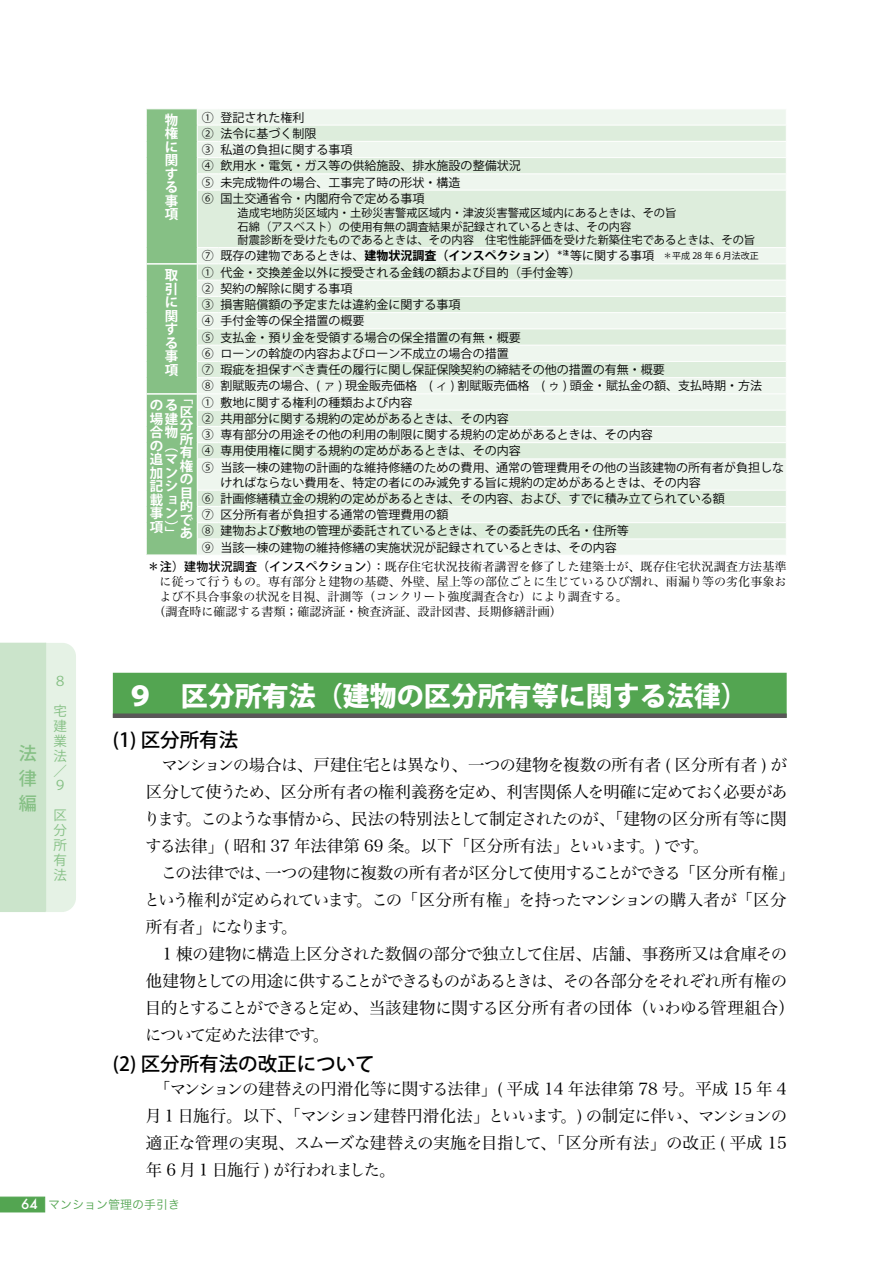
<style>
.page{position:relative;width:893px;height:1263px;background:#fff}
.page>*{position:absolute;margin:0;border:0;box-sizing:border-box;transform-origin:0 0}
.t1{font:800 27px "Koz Go Pro";color:#fff}
.t2{font:500 19.5px "Koz Go Pro";color:#000}
.t3{font:500 18px/25.2px "Koz Go Pr 6 N";color:#86c085;text-align:justify}
.t4{font:16.5px/27px "Hira Min Pro W3";letter-spacing:-.035em;color:#000}
.t5{font:700 13.5px/13.5px "Koz Go Pro";color:#fff;text-align:justify}
.t6{font:13.5px/14.9px "Koz Go Pr 6 N";color:#86c085;text-align:justify}
.t7{font:12px/16.2px "Koz Go Pro";color:#000}
.t8{font:12px "Hira Min Pro W3";letter-spacing:.005em;color:#000}
.t9{font:700 12px "Koz Go Pro";color:#000}
.t10{font:12px "Hira Kaku Pro W3";color:#53a551}
.t11{font:11.25px/13.5px "Koz Go Pro";color:#000}
.t12{font:9px "Koz Go Pro";color:#000}
.t13{font:700 6.15px "Koz Go Pro";color:#000}
.s1{font-weight:400}
.s2{font-size:12px}
.s3{font-family:"Koz Go Pro";font-weight:500}
.s4{font-family:"Futura";font-weight:500;font-size:13.5px;color:#fff}
</style>
<div class="page">
<svg style="left:0;top:1197px;width:45px;height:15px"></svg>
<svg style="left:0;top:642px;width:76px;height:270px;background:#d5e9d5"></svg>
<div style="left:218px;top:109px;width:568px;height:446px;background:#eef6ee"></div>
<svg style="left:218px;top:126px;width:568px;height:412px;background:#e5f1e4"></svg>
<hr style="left:218px;top:125px;width:569px;height:1px;background:#fff">
<hr style="left:218px;top:157px;width:569px;height:1px;background:#fff">
<hr style="left:218px;top:190px;width:569px;height:1px;background:#fff">
<hr style="left:218px;top:263px;width:569px;height:1px;background:#fff">
<hr style="left:218px;top:296px;width:569px;height:1px;background:#fff">
<hr style="left:218px;top:328px;width:569px;height:1px;background:#fff">
<hr style="left:218px;top:361px;width:569px;height:1px;background:#fff">
<hr style="left:218px;top:393px;width:569px;height:1px;background:#fff">
<hr style="left:218px;top:410px;width:569px;height:1px;background:#fff">
<hr style="left:218px;top:442px;width:569px;height:1px;background:#fff">
<hr style="left:218px;top:490px;width:569px;height:1px;background:#fff">
<hr style="left:218px;top:522px;width:569px;height:1px;background:#fff">
<hr style="left:218px;top:141px;width:569px;height:1px;background:#fff">
<hr style="left:218px;top:173px;width:569px;height:1px;background:#fff">
<hr style="left:218px;top:247px;width:569px;height:1px;background:#fff">
<hr style="left:218px;top:280px;width:569px;height:1px;background:#fff">
<hr style="left:218px;top:312px;width:569px;height:1px;background:#fff">
<hr style="left:218px;top:345px;width:569px;height:1px;background:#fff">
<hr style="left:218px;top:377px;width:569px;height:1px;background:#fff">
<hr style="left:218px;top:426px;width:569px;height:1px;background:#fff">
<hr style="left:218px;top:458px;width:569px;height:1px;background:#fff">
<hr style="left:218px;top:506px;width:569px;height:1px;background:#fff">
<svg style="left:146px;top:109px;width:72px;height:446px;background:#a6d0a5"></svg>
<hr style="left:218px;top:538px;width:569px;height:1px;background:#fff">
<div style="left:113px;top:673px;width:674px;height:45px;background:#53a551"></div>
<div style="left:113px;top:713px;width:674px;height:5px;background:#595757"></div>
<p class="t5" style="left:165px;top:114px;width:15px">物権に関する事項</p>
<p class="t7" style="left:202px;top:109px;width:320px">① 登記された権利<br>② 法令に基づく制限<br>③ 私道の負担に関する事項<br>④ 飲用水・電気・ガス等の供給施設、排水施設の整備状況<br>⑤ 未完成物件の場合、工事完了時の形状・構造<br>⑥ 国土交通省令・内閣府令で定める事項</p>
<p class="t11" style="left:238px;top:207px;width:519px">造成宅地防災区域内・土砂災害警戒区域内・津波災害警戒区域内にあるときは、その旨<br>石綿（アスベスト）の使用有無の調査結果が記録されているときは、その内容<br>耐震診断を受けたものであるときは、その内容　住宅性能評価を受けた新築住宅であるときは、その旨</p>
<p class="t9" style="left:202px;top:248px;width:356px"><span class="s1">⑦ 既存の建物であるときは、</span>建物状況調査（インスペクション）</p>
<p class="t13" style="left:557px;top:248px;width:14px">＊注</p>
<p class="t12" style="left:570px;top:250px;width:190px"><span class="s2">等に関する事項</span>　＊平成 28 年 6 月法改正</p>
<h3 class="t3" style="left:19px;top:741px;width:19px">法律編</h3>
<p class="t6" style="left:54px;top:674px;width:12px">８</p>
<p class="t6" style="left:54px;top:704px;width:15px">宅建業法／９</p>
<p class="t6" style="left:54px;top:808px;width:15px">区分所有法</p>
<p class="t5" style="left:165px;top:269px;width:15px">取引に関する事項</p>
<p class="t7" style="left:202px;top:264px;width:464px">① 代金・交換差金以外に授受される金銭の額および目的（手付金等）<br>② 契約の解除に関する事項<br>③ 損害賠償額の予定または違約金に関する事項<br>④ 手付金等の保全措置の概要<br>⑤ 支払金・預り金を受領する場合の保全措置の有無・概要<br>⑥ ローンの斡旋の内容およびローン不成立の場合の措置<br>⑦ 瑕疵を担保すべき責任の履行に関し保証保険契約の締結その他の措置の有無・概要</p>
<p class="t5" style="left:165px;top:392px;width:30px;text-align:right">「区分所有権の<br>目<br>的で<br>」あ</p>
<p class="t7" style="left:202px;top:378px;width:562px">⑧ 割賦販売の場合、( ァ ) 現金販売価格　( ィ ) 割賦販売価格　( ゥ ) 頭金・賦払金の額、支払時期・方法</p>
<p class="t5" style="left:150px;top:399px;width:30px;text-align:left">のる場建合物の（追マ加ン記シ載ョ事ン項）</p>
<p class="t7" style="left:202px;top:394px;width:584px">① 敷地に関する権利の種類および内容<br>② 共用部分に関する規約の定めがあるときは、その内容<br>③ 専有部分の用途その他の利用の制限に関する規約の定めがあるときは、その内容<br>④ 専用使用権に関する規約の定めがあるときは、その内容<br>⑤ 当該一棟の建物の計画的な維持修繕のための費用、通常の管理費用その他の当該建物の所有者が負担しな</p>
<p class="t7" style="left:202px;top:474px;width:524px;text-indent:19px">ければならない費用を、特定の者にのみ減免する旨に規約の定めがあるときは、その内容<br>⑥ 計画修繕積立金の規約の定めがあるときは、その内容、および、すでに積み立てられている額⑦ 区分所有者が負担する通常の管理費用の額<br>⑧ 建物および敷地の管理が委託されているときは、その委託先の氏名・住所等<br>⑨ 当該一棟の建物の維持修繕の実施状況が記録されているときは、その内容</p>
<p class="t8" style="left:148px;top:556px;width:640px"><span class="s3">＊注）建物状況調査（インスペクション）</span>：既存住宅状況技術者講習を修了した建築士が、既存住宅状況調査方法基準</p>
<p class="t8" style="left:160px;top:571px;width:628px">に従って行うもの。専有部分と建物の基礎、外壁、屋上等の部位ごとに生じているひび割れ、雨漏り等の劣化事象お</p>
<p class="t8" style="left:160px;top:586px;width:469px">よび不具合事象の状況を目視、計測等（コンクリート強度調査含む）により調査する。</p>
<p class="t8" style="left:148px;top:601px;width:415px">　（調査時に確認する書類；確認済証・検査済証、設計図書、長期修繕計画）</p>
<h1 class="t1" style="left:127px;top:678px;width:622px">９　区分所有法（建物の区分所有等に関する法律）</h1>
<h2 class="t2" style="left:113px;top:727px;width:127px">(1) 区分所有法</h2>
<p class="t4" style="left:144px;top:750px;width:653px">　マンションの場合は、戸建住宅とは異なり、一つの建物を複数の所有者 ( 区分所有者 ) が区分して使うため、区分所有者の権利義務を定め、利害関係人を明確に定めておく必要があります。このような事情から、民法の特別法として制定されたのが、「建物の区分所有等に関する法律」( 昭和 37 年法律第 69 条。以下「区分所有法」といいます。) です。<br>　この法律では、一つの建物に複数の所有者が区分して使用することができる「区分所有権」という権利が定められています。この「区分所有権」を持ったマンションの購入者が「区分所有者」になります。<br>　1 棟の建物に構造上区分された数個の部分で独立して住居、店舗、事務所又は倉庫その他建物としての用途に供することができるものがあるときは、その各部分をそれぞれ所有権の目的とすることができると定め、当該建物に関する区分所有者の団体（いわゆる管理組合）について定めた法律です。</p>
<h2 class="t2" style="left:113px;top:1051px;width:263px">(2) 区分所有法の改正について</h2>
<h3 class="t4" style="left:145px;top:1074px;width:644px;text-align:justify">　「マンションの建替えの円滑化等に関する法律」( 平成 14 年法律第 78 号。平成 15 年 4月 1 日施行。以下、「マンション建替円滑化法」といいます。) の制定に伴い、マンションの適正な管理の実現、スムーズな建替えの実施を目指して、「区分所有法」の改正 ( 平成 15年 6 月 1 日施行 ) が行われました。</h3>
<p class="t10" style="left:21px;top:1193px;width:160px"><span class="s4">64</span> マンション管理の手引き</p>
</div>
